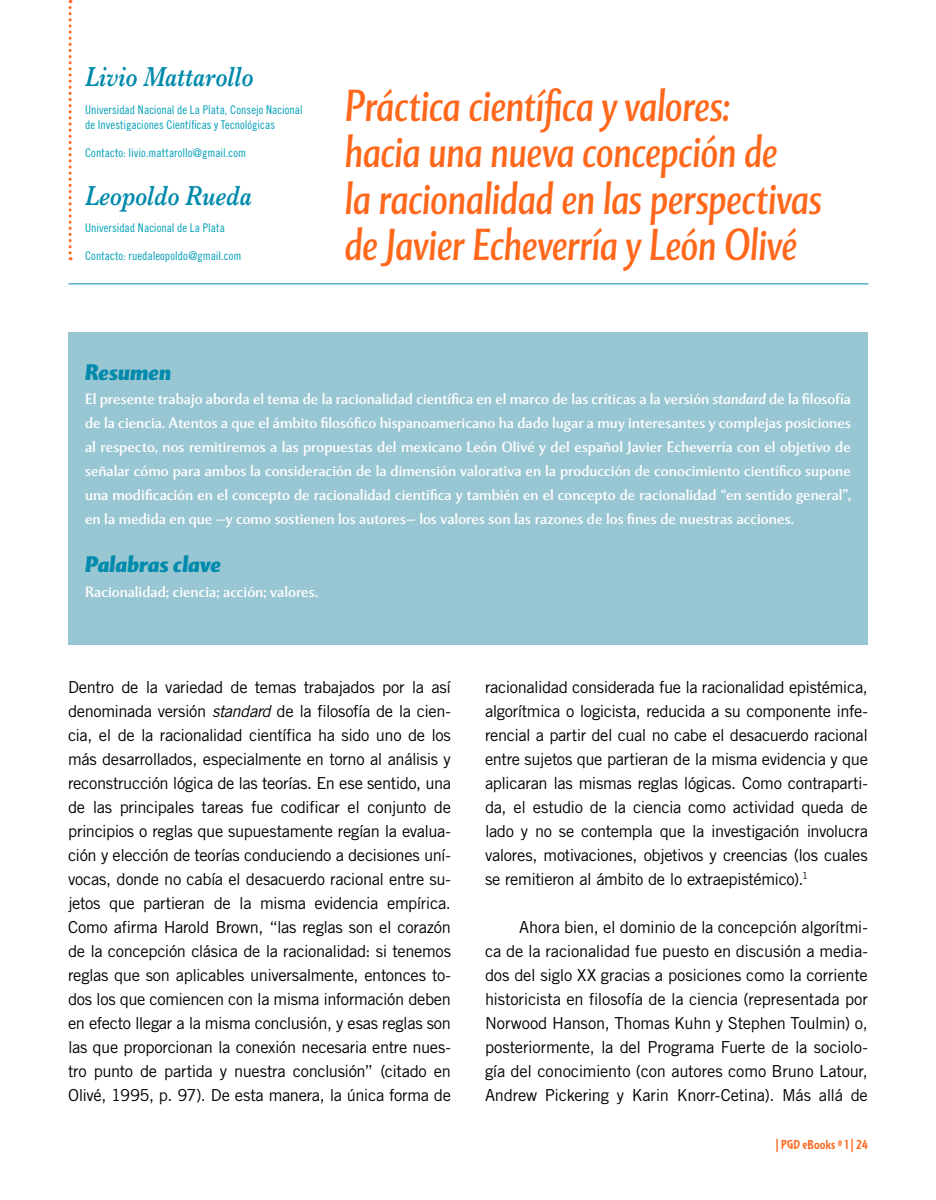
<style>
.page{position:relative;width:936px;height:1200px;background:#fff}
.page>*{position:absolute;margin:0;border:0;box-sizing:border-box;transform-origin:0 0}
.t1{font:italic 45px/46.5px "Mentor Sans Std";letter-spacing:-.005em;color:#ff671b;scale:.8 1}
.t2{font:italic 600 28.5px "Baskerville MT Std";letter-spacing:.005em;color:#008aab;scale:.8 1}
.t3{font:italic 900 22.5px "Mentor Sans Std";letter-spacing:-.005em;color:#008aab}
.t4{font:16.5px/24px "Trade Gothic LT Std";letter-spacing:-.02em;color:#000;text-align:justify}
.t5{font:15px/24px "Mentor Sans Std";color:#fff;text-align:justify}
.t6{font:700 13.5px "Stoclet ITC Std";color:#ff671b}
.t7{font:12px/15px "Trade Gothic LT Std Cn 18";letter-spacing:.005em;color:#009fb8}
.s1{font-style:italic}
</style>
<div class="page">
<hr style="left:69px;top:283px;width:799px;height:1px;background:#008aab">
<div style="left:68px;top:332px;width:799px;height:312px;background:#99c6d3"></div>
<svg style="left:69px;top:0;width:3px;height:260px"></svg>
<h2 class="t2" style="left:85px;top:60px;width:212px">Livio Mattarollo</h2>
<p class="t7" style="left:85px;top:102px;width:219px">Universidad Nacional de La Plata, Consejo Nacional de Investigaciones Científicas y Tecnológicas</p>
<p class="t7" style="left:85px;top:145px;width:162px">Contacto: livio.mattarollo@gmail.com</p>
<h2 class="t2" style="left:85px;top:179px;width:210px">Leopoldo Rueda</h2>
<p class="t7" style="left:85px;top:220px;width:141px">Universidad Nacional de La Plata</p>
<p class="t7" style="left:85px;top:248px;width:158px">Contacto: ruedaleopoldo@gmail.com</p>
<h1 class="t1" style="left:345px;top:81px;width:598px">Práctica científica y valores:<br>hacia una nueva concepción de<br>la racionalidad en las perspectivas de Javier Echeverría y León Olivé</h1>
<h3 class="t3" style="left:85px;top:358px;width:88px">Resumen</h3>
<p class="t5" style="left:85px;top:387px;width:767px">El presente trabajo aborda el tema de la racionalidad científica en el marco de las críticas a la versión <span class="s1">standard</span> de la filosofía de la ciencia. Atentos a que el ámbito filosófico hispanoamericano ha dado lugar a muy interesantes y complejas posiciones al respecto, nos remitiremos a las propuestas del mexicano León Olivé y del español Javier Echeverría con el objetivo de señalar cómo para ambos la consideración de la dimensión valorativa en la producción de conocimiento científico supone una modificación en el concepto de racionalidad científica y también en el concepto de racionalidad “en sentido general”, en la medida en que —y como sostienen los autores— los valores son las razones de los fines de nuestras acciones.</p>
<h3 class="t3" style="left:85px;top:550px;width:137px">Palabras clave</h3>
<p class="t5" style="left:85px;top:579px;width:234px">Racionalidad; ciencia; acción; valores.</p>
<p class="t4" style="left:68px;top:674px;width:384px">Dentro de la variedad de temas trabajados por la así denominada versión <span class="s1">standard</span> de la filosofía de la cien&shy;cia, el de la racionalidad científica ha sido uno de los más desarrollados, especialmente en torno al análisis y reconstrucción lógica de las teorías. En ese sentido, una de las principales tareas fue codificar el conjunto de principios o reglas que supuestamente regían la evalua&shy;ción y elección de teorías conduciendo a decisiones uní&shy;vocas, donde no cabía el desacuerdo racional entre su&shy;jetos que partieran de la misma evidencia empírica.<br>Como afirma Harold Brown, “las reglas son el corazón de la concepción clásica de la racionalidad: si tenemos reglas que son aplicables universalmente, entonces to&shy;dos los que comiencen con la misma información deben en efecto llegar a la misma conclusión, y esas reglas son las que proporcionan la conexión necesaria entre nues&shy;tro punto de partida y nuestra conclusión” (citado en Olivé, 1995, p. 97). De esta manera, la única forma de</p>
<p class="t4" style="left:485px;top:674px;width:384px">racionalidad considerada fue la racionalidad epistémica, algorítmica o logicista, reducida a su componente infe&shy;rencial a partir del cual no cabe el desacuerdo racional entre sujetos que partieran de la misma evidencia y que aplicaran las mismas reglas lógicas. Como contraparti&shy;da, el estudio de la ciencia como actividad queda de lado y no se contempla que la investigación involucra valores, motivaciones, objetivos y creencias (los cuales se remitieron al ámbito de lo extraepistémico).<sup>1</sup></p>
<p class="t4" style="left:485px;top:914px;width:384px;text-indent:34px">Ahora bien, el dominio de la concepción algorítmi&shy;ca de la racionalidad fue puesto en discusión a media&shy;dos del siglo XX gracias a posiciones como la corriente historicista en filosofía de la ciencia (representada por Norwood Hanson, Thomas Kuhn y Stephen Toulmin) o, posteriormente, la del Programa Fuerte de la sociolo&shy;gía del conocimiento (con autores como Bruno Latour, Andrew Pickering y Karin Knorr-Cetina). Más allá de</p>
<p class="t6" style="left:775px;top:1136px;width:94px">| PGD eBooks # 1 | 24</p>
</div>
